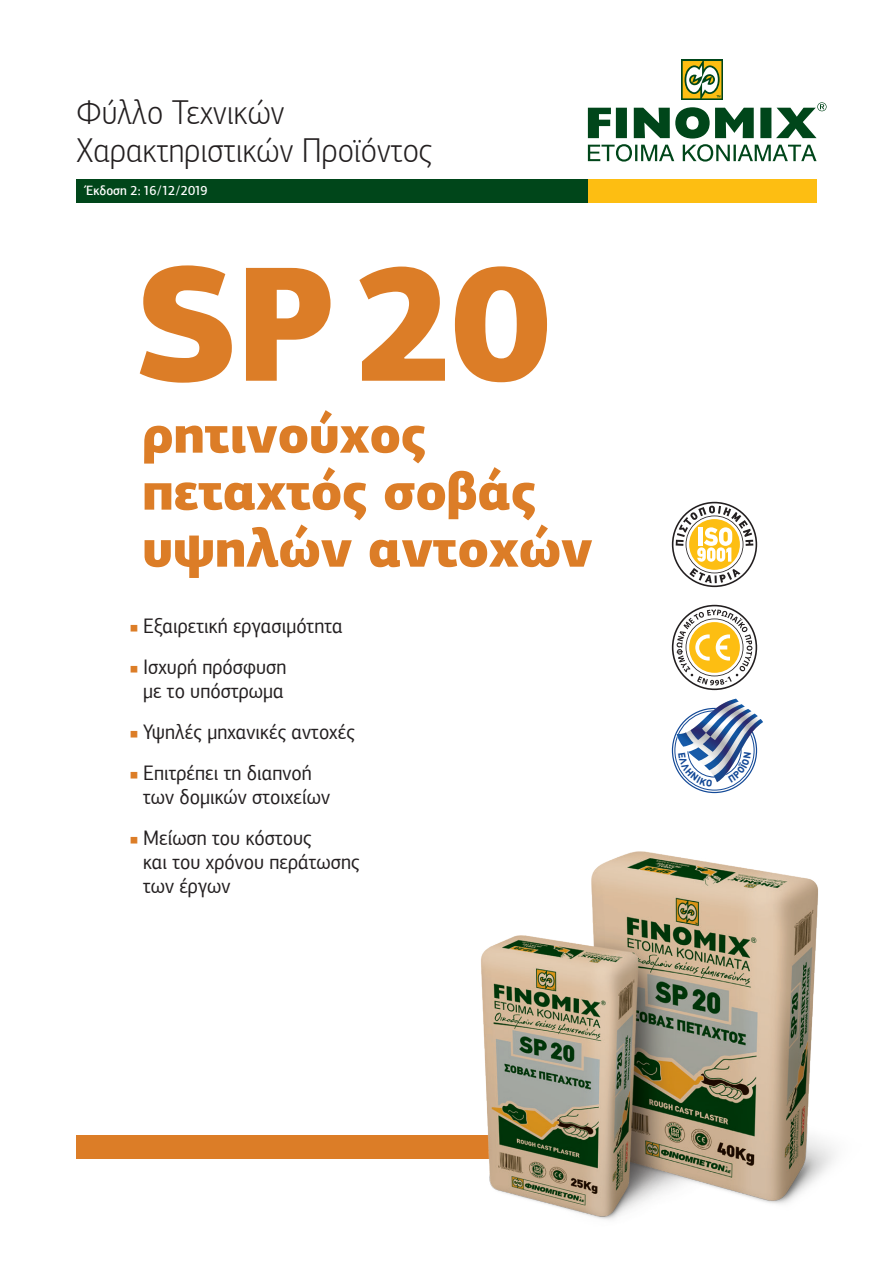
<style>
.page{position:relative;width:893px;height:1263px;background:#fff}
.page>*{position:absolute;margin:0;border:0;box-sizing:border-box;transform-origin:0 0}
.t1{font:900 163.5px "PF Agora Sans Pro";color:#dc7d27;scale:.95 1}
.t2{font:900 53.55px/57px "PF Agora Sans Pro";color:#dc7d27;scale:.95 1}
.t3{font:300 34.5px/37.5px "PF Agora Sans Pro";color:#231f20;scale:.93 1}
.t4{font:21px/24px "PF Agora Sans Pro";color:#231f20;scale:.93 1}
.t5{font:500 13.5px "PF Agora Sans Pro";letter-spacing:-.01em;color:#fff;scale:.93 1}
.s1{font-size:168.6px}
.s2{font-size:10.5px;color:#dc7d27}
</style>
<div class="page">
<div style="left:77px;top:1135px;width:467px;height:24px;background:#dc7d27"></div>
<div style="left:681px;top:60px;width:42px;height:40px;background:#00461a"></div>
<svg style="left:588px;top:61px;width:238px;height:101px"></svg>
<div style="left:588px;top:179px;width:228px;height:23px;background:#fdbe12"></div>
<div style="left:77px;top:179px;width:511px;height:23px;background:#00461a"></div>
<svg style="left:672px;top:502px;width:85px;height:85px"></svg>
<img style="left:481px;top:851px;width:354px;height:369px">
<svg style="left:672px;top:605px;width:85px;height:85px"></svg>
<svg style="left:674px;top:699px;width:89px;height:92px"></svg>
<h3 class="t3" style="left:77px;top:94px;width:384px">Φύλλο Τεχνικών<br>Χαρακτηριστικών Προϊόντος</h3>
<p class="t5" style="left:86px;top:182px;width:132px">Έκδοση 2: 16/12/2019</p>
<h1 class="t1" style="left:134px;top:217px;width:440px">SP <span class="s1">20</span></h1>
<h2 class="t2" style="left:142px;top:406px;width:475px">ρητινούχος πεταχτός σοβάς υψηλών αντοχών</h2>
<p class="t4" style="left:129px;top:614px;width:231px"><span class="s2">■</span> Εξαιρετική εργασιμότητα</p>
<p class="t4" style="left:129px;top:655px;width:170px;text-align:center"><span class="s2">■</span> Ισχυρή πρόσφυση με το υπόστρωμα</p>
<p class="t4" style="left:129px;top:720px;width:244px"><span class="s2">■</span> Υψηλές μηχανικές αντοχές</p>
<p class="t4" style="left:143px;top:761px;width:203px;text-indent:-14px"><span class="s2">■</span> Επιτρέπει τη διαπνοή των δομικών στοιχείων</p>
<p class="t4" style="left:143px;top:826px;width:234px;text-indent:-14px"><span class="s2">■</span> Μείωση του κόστους<br>και του χρόνου περάτωσης των έργων</p>
</div>
